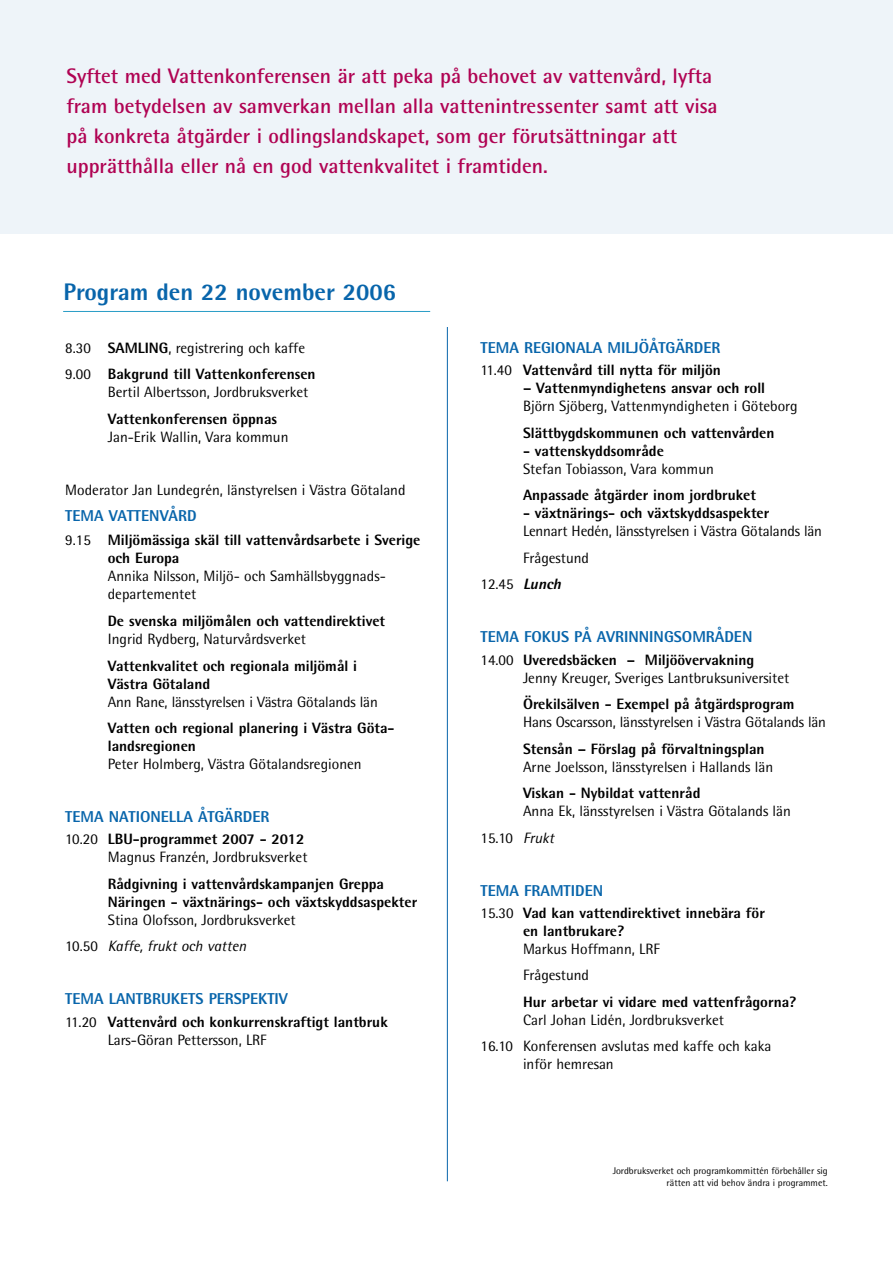
<style>
.page{position:relative;width:893px;height:1263px;background:#fff}
.page>*{position:absolute;margin:0;border:0;box-sizing:border-box;transform-origin:0 0}
.t1{font:800 24px "Rotis Semi Sans";color:#0865ab}
.t2{font:700 21px/30px "Rotis Semi Sans";color:#b00353}
.t3{font:800 15.75px "Rotis Semi Sans";color:#0865ab}
.t4{font:15px/26.5px "Rotis Semi Sans";color:#000}
.t5{font:800 15px/18px "Rotis Semi Sans";color:#000}
.t6{font:9.75px/11.7px "Rotis Semi Sans";color:#000;text-align:right}
.s1{font-weight:400}
.s2{font-weight:800}
.s3{font-style:italic}
.s4{font-weight:800;font-style:italic}
</style>
<div class="page">
<div style="left:0;top:0;width:893px;height:234px;background:#eef4f9"></div>
<hr style="left:447px;top:327px;width:1px;height:854px;background:#0865ab">
<hr style="left:63px;top:311px;width:367px;height:1px;background:#299dc6">
<p class="t2" style="left:67px;top:63px;width:653px">Syftet med Vattenkonferensen är att peka på behovet av vattenvård, lyfta fram betydelsen av samverkan mellan alla vattenintressenter samt att visa på konkreta åtgärder i odlingslandskapet, som ger förutsättningar att upprätthålla eller nå en god vattenkvalitet i framtiden.</p>
<h1 class="t1" style="left:64px;top:283px;width:334px">Program den 22 november 2006</h1>
<p class="t5" style="left:65px;top:336px;width:252px;line-height:26.5px"><span class="s1">8.30</span> SAMLING<span class="s1">, registrering och kaffe<br>9.00</span> Bakgrund till Vattenkonferensen</p>
<p class="t4" style="left:108px;top:380px;width:202px">Bertil Albertsson, Jordbruksverket</p>
<p class="t5" style="left:108px;top:411px;width:171px">Vattenkonferensen öppnas</p>
<p class="t4" style="left:108px;top:425px;width:182px">Jan-Erik Wallin, Vara kommun</p>
<p class="t4" style="left:65px;top:478px;width:342px">Moderator Jan Lundegrén, länstyrelsen i Västra Götaland</p>
<p class="t3" style="left:65px;top:510px;width:133px">TEMA VATTENVÅRD</p>
<p class="t5" style="left:108px;top:533px;width:314px;text-indent:-43px"><span class="s1">9.15</span> Miljömässiga skäl till vattenvårdsarbete i Sverige och Europa</p>
<p class="t4" style="left:108px;top:569px;width:279px;line-height:18px">Annika Nilsson, Miljö- och Samhällsbyggnads&shy;departementet</p>
<p class="t5" style="left:108px;top:613px;width:279px">De svenska miljömålen och vattendirektivet</p>
<p class="t4" style="left:108px;top:627px;width:200px">Ingrid Rydberg, Naturvårdsverket</p>
<p class="t5" style="left:108px;top:658px;width:251px">Vattenkvalitet och regionala miljömål i<br>Västra Götaland</p>
<p class="t4" style="left:108px;top:690px;width:272px">Ann Rane, länsstyrelsen i Västra Götalands län</p>
<p class="t5" style="left:108px;top:720px;width:288px">Vatten och regional planering i Västra Göta&shy;landsregionen</p>
<p class="t4" style="left:108px;top:752px;width:255px">Peter Holmberg, Västra Götalandsregionen</p>
<p class="t3" style="left:65px;top:811px;width:206px">TEMA NATIONELLA ÅTGÄRDER</p>
<p class="t4" style="left:65px;top:832px;width:244px;line-height:18px;text-align:right">10.20 <span class="s2">LBU-programmet 2007 - 2012<br></span>Magnus Franzén, Jordbruksverket</p>
<p class="t5" style="left:108px;top:876px;width:311px">Rådgivning i vattenvårdskampanjen Greppa<br>Näringen - växtnärings- och växtskyddsaspekter</p>
<p class="t4" style="left:65px;top:908px;width:232px;text-indent:43px">Stina Olofsson, Jordbruksverket<br>10.50 <span class="s3">Kaffe, frukt och vatten</span></p>
<p class="t3" style="left:65px;top:993px;width:224px">TEMA LANTBRUKETS PERSPEKTIV</p>
<p class="t5" style="left:108px;top:1014px;width:282px;text-indent:-43px"><span class="s1">11.20</span> Vattenvård och konkurrenskraftigt lantbruk<br><span class="s1">Lars-Göran Pettersson, LRF</span></p>
<p class="t3" style="left:480px;top:342px;width:241px">TEMA REGIONALA MILJÖÅTGÄRDER</p>
<p class="t5" style="left:480px;top:363px;width:242px"><span class="s1">11.40</span> Vattenvård till nytta för miljön</p>
<p class="t5" style="left:523px;top:381px;width:244px">– Vattenmyndighetens ansvar och roll</p>
<p class="t4" style="left:523px;top:394px;width:276px">Björn Sjöberg, Vattenmyndigheten i Göteborg</p>
<p class="t5" style="left:523px;top:425px;width:253px">Slättbygdskommunen och vattenvården</p>
<p class="t5" style="left:523px;top:443px;width:142px">- vattenskyddsområde</p>
<p class="t4" style="left:523px;top:457px;width:192px">Stefan Tobiasson, Vara kommun</p>
<p class="t5" style="left:523px;top:488px;width:235px">Anpassade åtgärder inom jordbruket</p>
<p class="t5" style="left:523px;top:506px;width:248px">- växtnärings- och växtskyddsaspekter</p>
<p class="t4" style="left:523px;top:519px;width:301px">Lennart Hedén, länsstyrelsen i Västra Götalands län</p>
<p class="t4" style="left:523px;top:546px;width:68px">Frågestund</p>
<p class="t4" style="left:480px;top:572px;width:85px">12.45 <span class="s4">Lunch</span></p>
<p class="t3" style="left:480px;top:631px;width:273px">TEMA FOKUS PÅ AVRINNINGSOMRÅDEN</p>
<p class="t4" style="left:523px;top:652px;width:268px;line-height:18px;text-indent:-43px">14.00 <span class="s2">Uveredsbäcken – Miljöövervakning<br></span>Jenny Kreuger, Sveriges Lantbruksuniversitet</p>
<p class="t5" style="left:523px;top:696px;width:273px">Örekilsälven - Exempel på åtgärdsprogram</p>
<p class="t4" style="left:523px;top:710px;width:305px">Hans Oscarsson, länsstyrelsen i Västra Götalands län</p>
<p class="t5" style="left:523px;top:741px;width:243px">Stensån – Förslag på förvaltningsplan</p>
<p class="t4" style="left:523px;top:755px;width:252px">Arne Joelsson, länsstyrelsen i Hallands län</p>
<p class="t5" style="left:523px;top:786px;width:179px">Viskan - Nybildat vattenråd</p>
<p class="t4" style="left:480px;top:799px;width:312px;text-indent:43px">Anna Ek, länsstyrelsen i Västra Götalands län<br>15.10 <span class="s3">Frukt</span></p>
<p class="t3" style="left:480px;top:885px;width:124px">TEMA FRAMTIDEN</p>
<p class="t5" style="left:523px;top:905px;width:243px;text-indent:-43px"><span class="s1">15.30</span> Vad kan vattendirektivet innebära för en lantbrukare?</p>
<p class="t4" style="left:523px;top:937px;width:138px">Markus Hoffmann, LRF<br>Frågestund</p>
<p class="t5" style="left:523px;top:994px;width:275px">Hur arbetar vi vidare med vattenfrågorna?</p>
<p class="t4" style="left:480px;top:1008px;width:292px;text-align:center">Carl Johan Lidén, Jordbruksverket<br>16.10 Konferensen avslutas med kaffe och kaka</p>
<p class="t4" style="left:523px;top:1053px;width:92px">inför hemresan</p>
<p class="t6" style="left:613px;top:1166px;width:217px">Jordbruksverket och programkommittén förbehåller sig rätten att vid behov ändra i programmet.</p>
</div>
